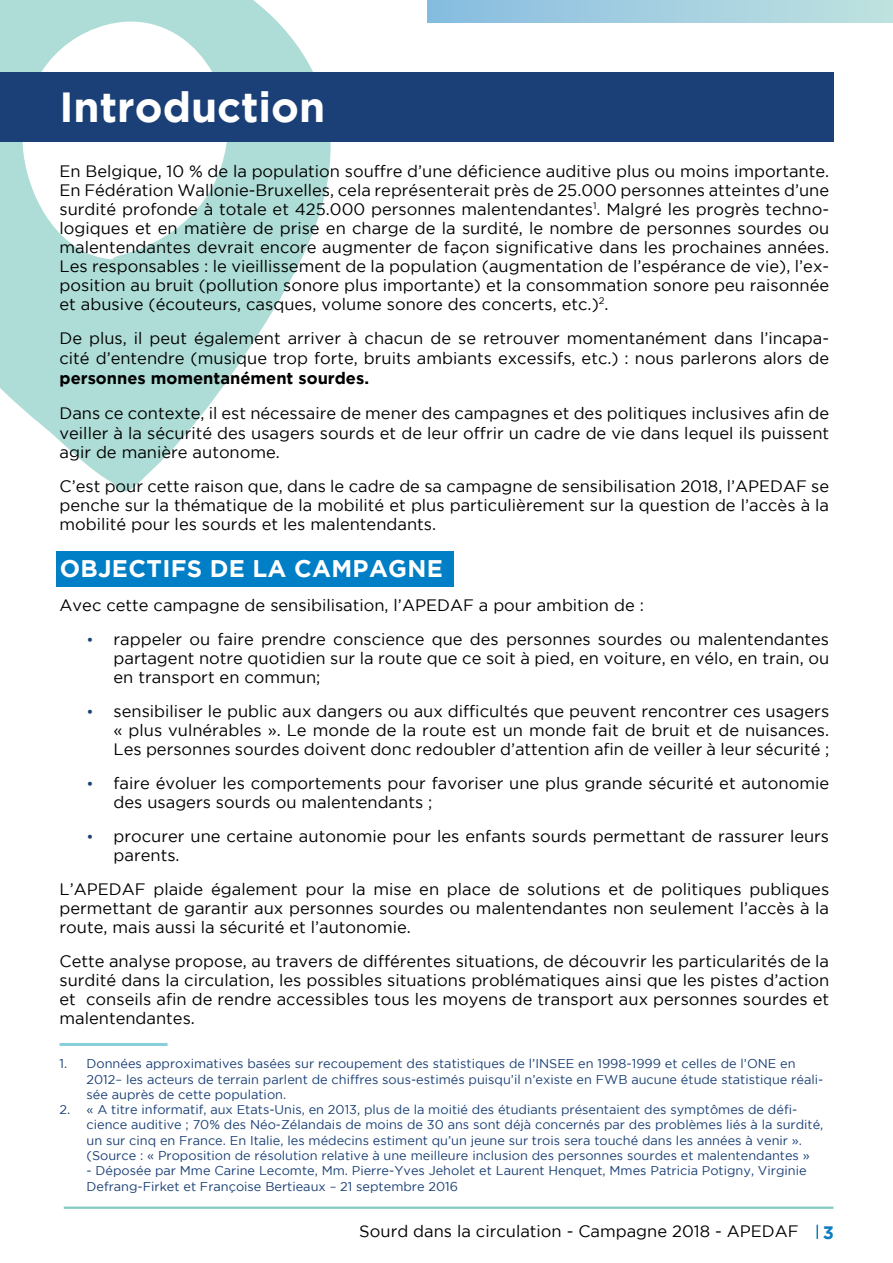
<style>
.page{position:relative;width:893px;height:1263px;background:#fff}
.page>*{position:absolute;margin:0;border:0;box-sizing:border-box;transform-origin:0 0}
.Titre_1{font:700 42px "Gotham";color:#fff}
.Titre_2{font:700 24px "Gotham";letter-spacing:.015em;color:#fff}
.t1{font:700 18px "Gotham";color:#0b7dc2}
.Body{font:16.5px/18.9px "Gotham";color:#000;text-align:justify}
.t2{font:12.75px/15.3px "Gotham";color:#1a4076}
.s1{font-weight:700}
.s2{font-size:15px;color:#1a4076}
</style>
<div class="page">
<svg style="left:816px;top:1225px;width:2px;height:14px"></svg>
<hr style="left:64px;top:1206px;width:769px;height:3px;background:#82c9c0">
<div style="left:427px;top:0;width:466px;height:22px;background:linear-gradient(to right,#87bce1,#c0e2e0)"></div>
<svg style="left:0;top:0;width:338px;height:492px;fill:#aedcd6"></svg>
<div style="left:0;top:72px;width:833px;height:69px;background:#1a4077"></div>
<div style="left:56px;top:552px;width:398px;height:35px;background:#007ec6"></div>
<hr style="left:60px;top:1043px;width:108px;height:3px;background:#88cfdd">
<p class="Titre_1" style="left:60px;top:83px;width:267px">Introduction</p>
<p class="Body" style="left:60px;top:161px;width:771px">En Belgique, 10 % de la population souffre d’une déficience auditive plus ou moins importante.<br>En Fédération Wallonie-Bruxelles, cela représenterait près de 25.000 personnes atteintes d’une surdité profonde à totale et 425.000 personnes malentendantes<sup>1</sup>. Malgré les progrès techno&shy;logiques et en matière de prise en charge de la surdité, le nombre de personnes sourdes ou malentendantes devrait encore augmenter de façon significative dans les prochaines années.<br>Les responsables : le vieillissement de la population (augmentation de l’espérance de vie), l’ex&shy;position au bruit (pollution sonore plus importante) et la consommation sonore peu raisonnée et abusive (écouteurs, casques, volume sonore des concerts, etc.)<sup>2</sup>.</p>
<p class="Body" style="left:60px;top:328px;width:771px;line-height:19.8px">De plus, il peut également arriver à chacun de se retrouver momentanément dans l’incapa&shy;cité d’entendre (musique trop forte, bruits ambiants excessifs, etc.) : nous parlerons alors de <span class="s1">personnes momentanément sourdes.</span></p>
<p class="Body" style="left:60px;top:403px;width:771px;line-height:19.8px">Dans ce contexte, il est nécessaire de mener des campagnes et des politiques inclusives afin de veiller à la sécurité des usagers sourds et de leur offrir un cadre de vie dans lequel ils puissent agir de manière autonome.</p>
<p class="Body" style="left:60px;top:477px;width:771px">C’est pour cette raison que, dans le cadre de sa campagne de sensibilisation 2018, l’APEDAF se penche sur la thématique de la mobilité et plus particulièrement sur la question de l’accès à la mobilité pour les sourds et les malentendants.</p>
<p class="Titre_2" style="left:60px;top:555px;width:385px">OBJECTIFS DE LA CAMPAGNE</p>
<p class="Body" style="left:60px;top:596px;width:586px">Avec cette campagne de sensibilisation, l’APEDAF a pour ambition de :</p>
<p class="Body" style="left:114px;top:630px;width:717px;text-indent:-27px"><span class="s2">•</span> rappeler ou faire prendre conscience que des personnes sourdes ou malentendantes partagent notre quotidien sur la route que ce soit à pied, en voiture, en vélo, en train, ou en transport en commun;</p>
<p class="Body" style="left:114px;top:702px;width:717px;text-indent:-27px"><span class="s2">•</span> sensibiliser le public aux dangers ou aux difficultés que peuvent rencontrer ces usagers « plus vulnérables ». Le monde de la route est un monde fait de bruit et de nuisances.<br>Les personnes sourdes doivent donc redoubler d’attention afin de veiller à leur sécurité ;</p>
<p class="Body" style="left:114px;top:773px;width:717px;text-indent:-27px"><span class="s2">•</span> faire évoluer les comportements pour favoriser une plus grande sécurité et autonomie des usagers sourds ou malentendants ;</p>
<p class="Body" style="left:114px;top:826px;width:717px;text-indent:-27px"><span class="s2">•</span> procurer une certaine autonomie pour les enfants sourds permettant de rassurer leurs parents.</p>
<p class="Body" style="left:60px;top:879px;width:771px">L’APEDAF plaide également pour la mise en place de solutions et de politiques publiques permettant de garantir aux personnes sourdes ou malentendantes non seulement l’accès à la route, mais aussi la sécurité et l’autonomie.</p>
<p class="Body" style="left:60px;top:951px;width:771px">Cette analyse propose, au travers de différentes situations, de découvrir les particularités de la surdité dans la circulation, les possibles situations problématiques ainsi que les pistes d’action et conseils afin de rendre accessibles tous les moyens de transport aux personnes sourdes et malentendantes.</p>
<p class="t2" style="left:87px;top:1056px;width:738px;text-indent:-27px">1. Données approximatives basées sur recoupement des statistiques de l’INSEE en 1998-1999 et celles de l’ONE en<br>2012– les acteurs de terrain parlent de chiffres sous-estimés puisqu’il n’existe en FWB aucune étude statistique réali&shy;sée auprès de cette population.</p>
<p class="t2" style="left:87px;top:1102px;width:738px;text-indent:-27px">2. « A titre informatif, aux Etats-Unis, en 2013, plus de la moitié des étudiants présentaient des symptômes de défi&shy;cience auditive ; 70% des Néo-Zélandais de moins de 30 ans sont déjà concernés par des problèmes liés à la surdité, un sur cinq en France. En Italie, les médecins estiment qu’un jeune sur trois sera touché dans les années à venir ». (Source : « Proposition de résolution relative à une meilleure inclusion des personnes sourdes et malentendantes »</p>
<p class="t2" style="left:87px;top:1163px;width:722px">- Déposée par Mme Carine Lecomte, Mm. Pierre-Yves Jeholet et Laurent Henquet, Mmes Patricia Potigny, Virginie<br>Defrang-Firket et Françoise Bertieaux – 21 septembre 2016</p>
<p class="Body" style="left:359px;top:1221px;width:441px">Sourd dans la circulation - Campagne 2018 - APEDAF</p>
<p class="t1" style="left:823px;top:1222px;width:13px">3</p>
</div>
